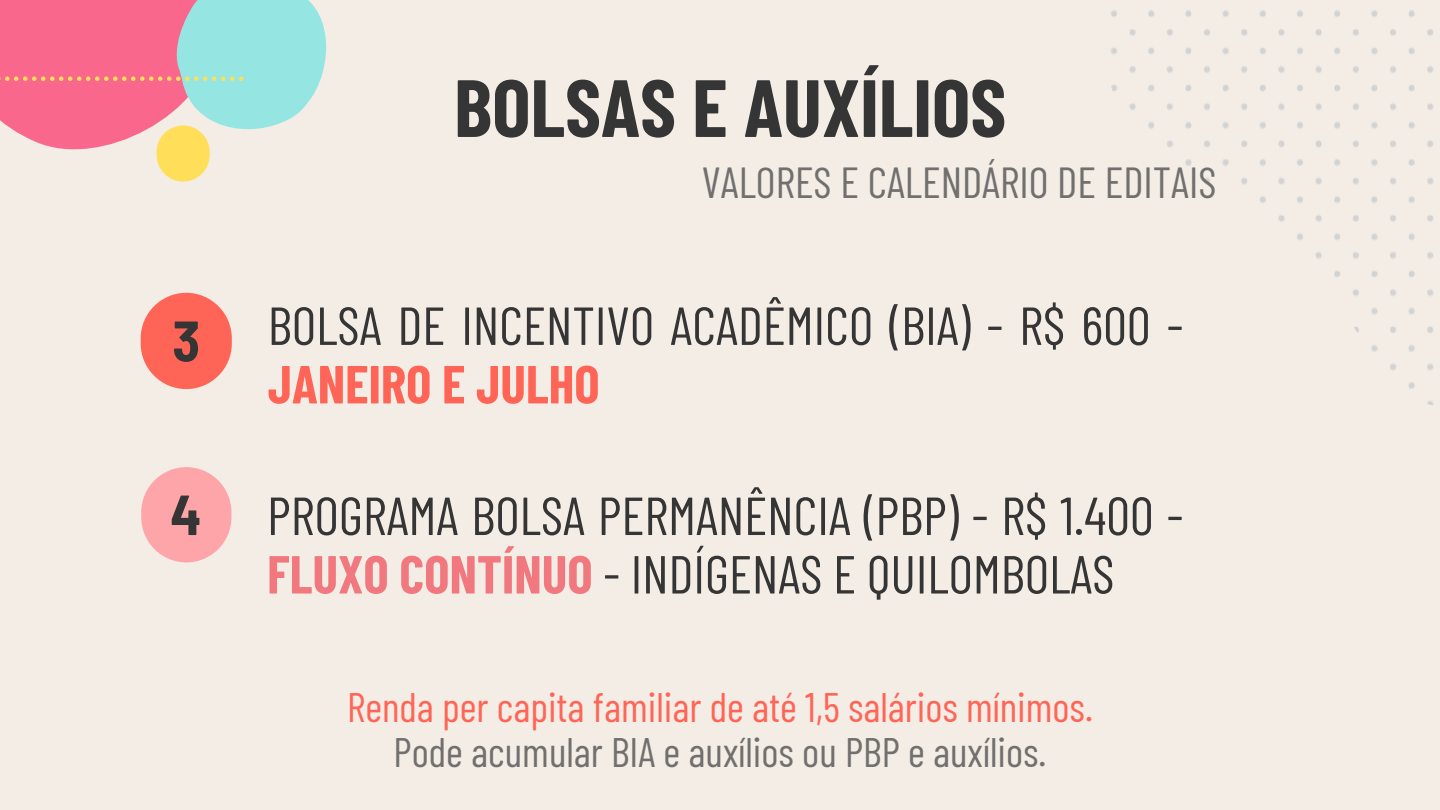
<style>
.page{position:relative;width:1440px;height:810px;background:#f4ede5}
.page>*{position:absolute;margin:0;border:0;box-sizing:border-box;transform-origin:0 0}
.t1{font:700 81px "Barlow Condensed";color:#353535}
.t2{font:700 semi-condensed 57px "Barlow";color:#353535}
.t3{font:700 semi-condensed 56.4px "Barlow";color:#353535}
.t4{font:53.5px/58.5px "Barlow Condensed";color:#353535}
.t5{font:43.4px "Barlow Condensed";color:#71706f}
.t6{font:41.2px "Barlow Condensed";color:#ff6557}
.t7{font:41.2px "Barlow Condensed";color:#71706f}
.s1{font-weight:700;color:#ff6557}
.s2{font-weight:700;color:#f1787e}
</style>
<div class="page">
<svg style="left:157px;top:162px;width:52px;height:20px"></svg>
<svg style="left:0;top:0;width:326px;height:162px"></svg>
<svg style="left:1111px;top:10px;width:323px;height:396px"></svg>
<div style="left:141px;top:293px;width:91px;height:96px;background:#ff6557;border-radius:46px"></div>
<div style="left:141px;top:467px;width:90px;height:95px;background:#fea5a9;border-radius:45px"></div>
<p class="t2" style="left:172px;top:304px;width:29px">3</p>
<h1 class="t3" style="left:170px;top:479px;width:32px">4</h1>
<p class="t1" style="left:454px;top:56px;width:554px">BOLSAS E AUXÍLIOS</p>
<h3 class="t5" style="left:702px;top:155px;width:516px">VALORES E CALENDÁRIO DE EDITAIS</h3>
<p class="t4" style="left:268px;top:294px;width:917px">BOLSA DE INCENTIVO ACADÊMICO (BIA) - R$ 600 -<br><span class="s1">JANEIRO E JULHO</span></p>
<p class="t4" style="left:267px;top:484px;width:918px">PROGRAMA BOLSA PERMANÊNCIA (PBP) - R$ 1.400 -<br><span class="s2">FLUXO CONTÍNUO</span> - INDÍGENAS E QUILOMBOLAS</p>
<p class="t6" style="left:347px;top:681px;width:747px">Renda per capita familiar de até 1,5 salários mínimos.</p>
<p class="t7" style="left:394px;top:726px;width:654px">Pode acumular BIA e auxílios ou PBP e auxílios.</p>
</div>
